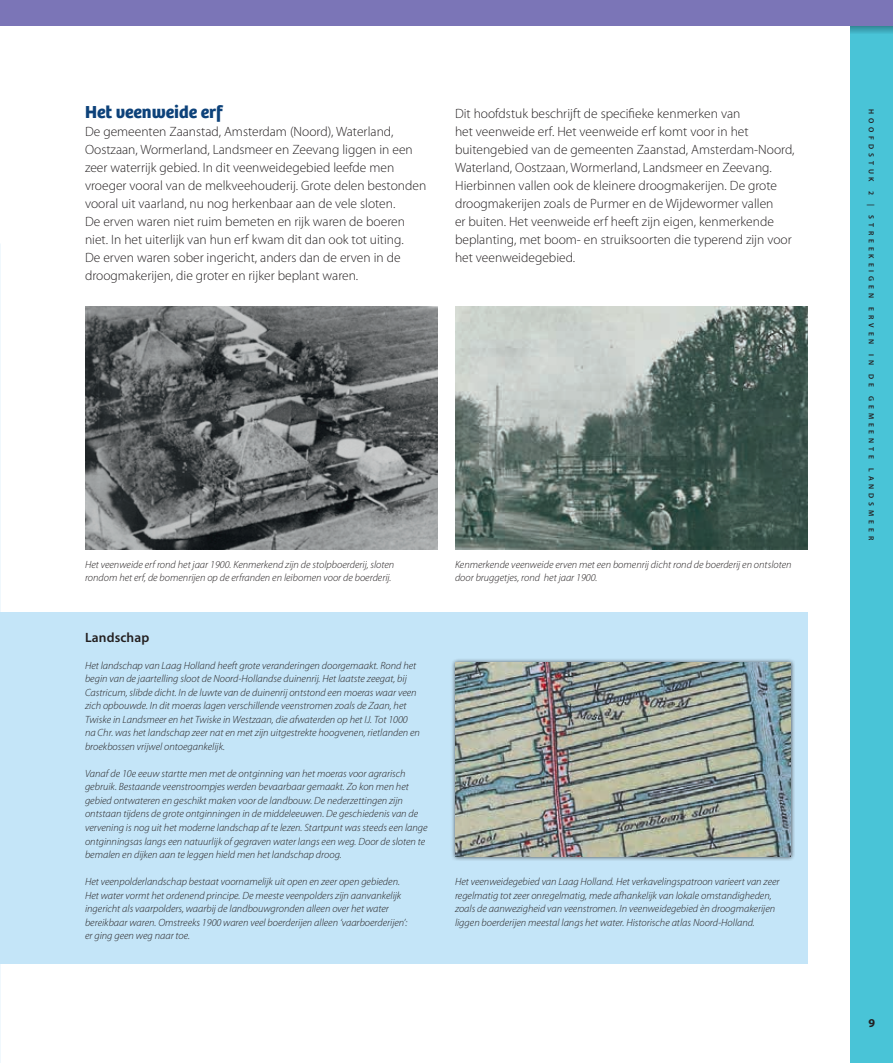
<style>
.page{position:relative;width:893px;height:1063px;background:#fff}
.page>*{position:absolute;margin:0;border:0;box-sizing:border-box;transform-origin:0 0}
.t1{font:700 18px "Bree";color:#0d427a}
.t2{font:300 13.5px/18px "Myriad Pro";color:#231f20}
.t3{font:600 13.5px "Myriad Pro";letter-spacing:.01em;color:#231f20}
.t4{font:700 12px "Myriad Pro";color:#231f20}
.t5{font:italic 300 10.5px/13.5px "Myriad Pro";color:#231f20}
.t6{font:600 7.5px "Myriad Pro";letter-spacing:.52em;color:#231f20}
</style>
<div class="page">
<div style="left:850px;top:13px;width:43px;height:1050px;background:#49c4d7"></div>
<svg style="left:850px;top:26px;width:43px;height:7px"></svg>
<div style="left:0;top:613px;width:808px;height:351px;background:#c4e5f8"></div>
<img style="left:455px;top:307px;width:353px;height:243px">
<img style="left:85px;top:307px;width:353px;height:243px">
<div style="left:0;top:0;width:893px;height:26px;background:#7b75b7"></div>
<div style="left:450px;top:657px;width:345px;height:204px;background:#231f20;opacity:.75"></div>
<img style="left:455px;top:662px;width:335px;height:195px">
<h1 class="t1" style="left:85px;top:101px;width:139px">Het veenweide erf</h1>
<p class="t2" style="left:85px;top:122px;width:343px">De gemeenten Zaanstad, Amsterdam (Noord), Waterland, Oostzaan, Wormerland, Landsmeer en Zeevang liggen in een zeer waterrijk gebied. In dit veenweidegebied leefde men vroeger vooral van de melkveehouderij. Grote delen bestonden vooral uit vaarland, nu nog herkenbaar aan de vele sloten.<br>De erven waren niet ruim bemeten en rijk waren de boeren niet. In het uiterlijk van hun erf kwam dit dan ook tot uiting.<br>De erven waren sober ingericht, anders dan de erven in de droogmakerijen, die groter en rijker beplant waren.</p>
<p class="t2" style="left:455px;top:104px;width:341px">Dit hoofdstuk beschrijft de specifieke kenmerken van<br>het veenweide erf. Het veenweide erf komt voor in het buitengebied van de gemeenten Zaanstad, Amsterdam-Noord, Waterland, Oostzaan, Wormerland, Landsmeer en Zeevang.<br>Hierbinnen vallen ook de kleinere droogmakerijen. De grote droogmakerijen zoals de Purmer en de Wijdewormer vallen<br>er buiten. Het veenweide erf heeft zijn eigen, kenmerkende beplanting, met boom- en struiksoorten die typerend zijn voor het veenweidegebied.</p>
<p class="t5" style="left:85px;top:557px;width:311px">Het veenweide erf rond het jaar 1900. Kenmerkend zijn de stolpboerderij, sloten rondom het erf, de bomenrijen op de erfranden en leibomen voor de boerderij.</p>
<p class="t3" style="left:85px;top:629px;width:66px">Landschap</p>
<p class="t5" style="left:85px;top:659px;width:336px">Het landschap van Laag Holland heeft grote veranderingen doorgemaakt. Rond het begin van de jaartelling sloot de Noord-Hollandse duinenrij. Het laatste zeegat, bij Castricum, slibde dicht. In de luwte van de duinenrij ontstond een moeras waar veen zich opbouwde. In dit moeras lagen verschillende veenstromen zoals de Zaan, het Twiske in Landsmeer en het Twiske in Westzaan, die afwaterden op het IJ. Tot 1000 na Chr. was het landschap zeer nat en met zijn uitgestrekte hoogvenen, rietlanden en broekbossen vrijwel ontoegankelijk.</p>
<p class="t5" style="left:85px;top:767px;width:344px">Vanaf de 10e eeuw startte men met de ontginning van het moeras voor agrarisch gebruik. Bestaande veenstroompjes werden bevaarbaar gemaakt. Zo kon men het gebied ontwateren en geschikt maken voor de landbouw. De nederzettingen zijn ontstaan tijdens de grote ontginningen in de middeleeuwen. De geschiedenis van de vervening is nog uit het moderne landschap af te lezen. Startpunt was steeds een lange ontginningsas langs een natuurlijk of gegraven water langs een weg. Door de sloten te bemalen en dijken aan te leggen hield men het landschap droog.</p>
<p class="t5" style="left:85px;top:875px;width:324px">Het veenpolderlandschap bestaat voornamelijk uit open en zeer open gebieden.<br>Het water vormt het ordenend principe. De meeste veenpolders zijn aanvankelijk ingericht als vaarpolders, waarbij de landbouwgronden alleen over het water bereikbaar waren. Omstreeks 1900 waren veel boerderijen alleen ‘vaarboerderijen’: er ging geen weg naar toe.</p>
<p class="t5" style="left:455px;top:557px;width:338px">Kenmerkende veenweide erven met een bomenrij dicht rond de boerderij en ontsloten door bruggetjes, rond het jaar 1900.</p>
<p class="t5" style="left:455px;top:875px;width:326px">Het veenweidegebied van Laag Holland. Het verkavelingspatroon varieert van zeer regelmatig tot zeer onregelmatig, mede afhankelijk van lokale omstandigheden, zoals de aanwezigheid van veenstromen. In veenweidegebied èn droogmakerijen liggen boerderijen meestal langs het water. Historische atlas Noord-Holland.</p>
<p class="t6" style="left:876px;top:109px;width:433px;rotate:90deg">HOOFDSTUK 2 | STREEKEIGEN ERVEN IN DE GEMEENTE LANDSMEER</p>
<p class="t4" style="left:868px;top:1015px;width:8px">9</p>
</div>
